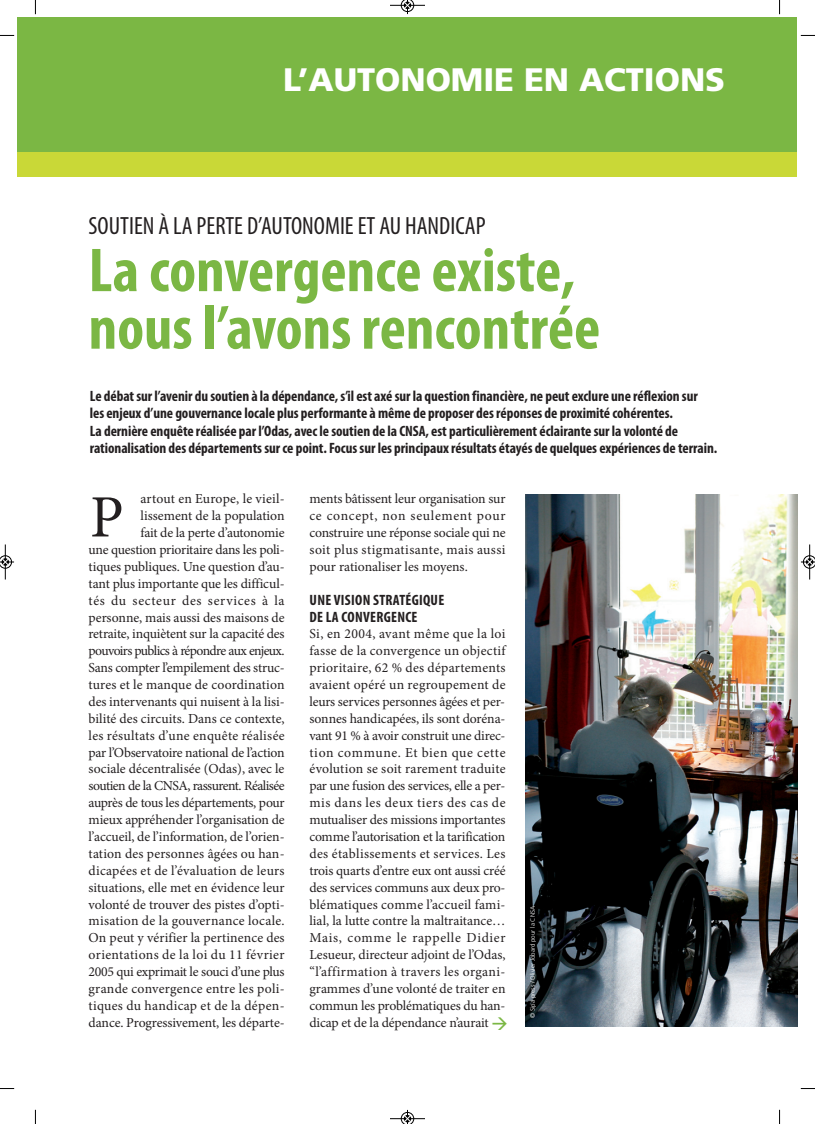
<style>
.page{position:relative;width:815px;height:1124px;background:#fff}
.page>*{position:absolute;margin:0;border:0;box-sizing:border-box;transform-origin:0 0}
.t1{font:700 condensed 62.5px/57.5px "Myriad Pro";color:#7bb744}
.t2{font:60px "Minion Pro";color:#231f20}
.t3{font:900 32.5px "Frutiger";color:#fff}
.t4{font:condensed 25px "Myriad Pro";color:#231f20}
.t5{font:700 condensed 15px/17.5px "Myriad Pro";letter-spacing:-.005em;color:#231f20}
.t6{font:700 condensed 15px/16.9px "Myriad Pro";letter-spacing:.02em;color:#231f20}
.t7{font:13.75px/16.9px "Minion Pro";letter-spacing:-.005em;color:#231f20;text-align:justify}
.t8{font:300 6.25px "Frutiger";color:#fff}
</style>
<div class="page">
<div style="left:18px;top:18px;width:779px;height:137px;background:#7bb744"></div>
<div style="left:18px;top:152px;width:779px;height:25px;background:#c9d837"></div>
<img style="left:525px;top:495px;width:272px;height:531px">
<svg style="left:35px;top:0;width:1px;height:14px"></svg>
<svg style="left:0;top:35px;width:14px;height:1px"></svg>
<svg style="left:779px;top:0;width:1px;height:14px"></svg>
<svg style="left:801px;top:35px;width:14px;height:1px"></svg>
<svg style="left:35px;top:1109px;width:1px;height:14px"></svg>
<svg style="left:0;top:1088px;width:14px;height:1px"></svg>
<svg style="left:779px;top:1109px;width:1px;height:14px"></svg>
<svg style="left:801px;top:1088px;width:14px;height:1px"></svg>
<hr style="left:390px;top:5px;width:35px;height:1px;background:#000">
<svg style="left:401px;top:0;width:13px;height:14px"></svg>
<hr style="left:390px;top:1118px;width:35px;height:1px;background:#000">
<svg style="left:401px;top:1109px;width:13px;height:14px"></svg>
<hr style="left:5px;top:544px;width:1px;height:35px;background:#000">
<svg style="left:0;top:555px;width:14px;height:13px"></svg>
<hr style="left:809px;top:544px;width:1px;height:35px;background:#000">
<svg style="left:801px;top:555px;width:14px;height:13px"></svg>
<h3 class="t3" style="left:283px;top:66px;width:443px">L’AUTONOMIE EN ACTIONS</h3>
<h3 class="t4" style="left:89px;top:210px;width:399px">SOUTIEN À LA PERTE D’AUTONOMIE ET AU HANDICAP</h3>
<h1 class="t1" style="left:89px;top:248px;width:513px">La convergence existe, nous l’avons rencontrée</h1>
<p class="t5" style="left:90px;top:388px;width:629px">Le débat sur l’avenir du soutien à la dépendance, s’il est axé sur la question financière, ne peut exclure une réflexion sur<br>les enjeux d’une gouvernance locale plus performante à même de proposer des réponses de proximité cohérentes.<br>La dernière enquête réalisée par l’Odas, avec le soutien de la CNSA, est particu lièrement éclairante sur la volonté de rationalisation des départements sur ce point. Focus sur les principaux résultats étayés de quelques expériences de terrain.</p>
<p class="t7" style="left:89px;top:491px;width:198px;text-align:right">artout en Europe, le vieil&shy;lissement de la population<br>fait de la perte d’autonomie<br>une question prioritaire dans les poli&shy;tiques publiques. Une question d’au&shy;tant plus importante que les difficul&shy;tés du secteur des services à la personne, mais aussi des maisons de retraite, inquiètent sur la capacité des pouvoirs publics à répondre aux enjeux.<br>Sans compter l’empilement des struc&shy;tures et le manque de coordination des intervenants qui nuisent à la lisi&shy;bilité des circuits. Dans ce contexte, les résultats d’une enquête réalisée par l’Observatoire national de l’action sociale décentralisée (Odas), avec le soutien de la CNSA, rassurent. Réalisée auprès de tous les départements, pour mieux appréhender l’organisation de l’accueil, de l’information, de l’orien&shy;tation des personnes âgées ou han&shy;dicapées et de l’évaluation de leurs situations, elle met en évidence leur volonté de trouver des pistes d’opti&shy;misation de la gouvernance locale.<br>On peut y vérifier la pertinence des orientations de la loi du 11 février 2005 qui exprimait le souci d’une plus grande convergence entre les poli&shy;tiques du handicap et de la dépen&shy;dance. Progressivement, les départe-</p>
<p class="t7" style="left:309px;top:491px;width:198px">ments bâtissent leur organisation sur ce concept, non seulement pour construire une réponse sociale qui ne soit plus stigmatisante, mais aussi pour rationaliser les moyens.</p>
<h2 class="t2" style="left:90px;top:493px;width:35px">P</h2>
<p class="t6" style="left:310px;top:592px;width:136px">UNE VISION STRATÉGIQUE<br>DE LA CONVERGENCE</p>
<p class="t7" style="left:309px;top:626px;width:198px">Si, en 2004, avant même que la loi fasse de la convergence un objectif prioritaire, 62 % des départements avaient opéré un regroupement de leurs services personnes âgées et per&shy;sonnes handicapées, ils sont doréna&shy;vant 91 % à avoir construit une direc&shy;tion commune. Et bien que cette évolution se soit rarement traduite par une fusion des services, elle a per&shy;mis dans les deux tiers des cas de mutualiser des missions importantes comme l’autorisation et la tarification des établissements et services. Les trois quarts d’entre eux ont aussi créé des services communs aux deux pro&shy;blématiques comme l’accueil fami&shy;lial, la lutte contre la maltraitance… Mais, comme le rappelle Didier Lesueur, directeur adjoint de l’Odas, “l’affirmation à travers les organi&shy;grammes d’une volonté de traiter en commun les problématiques du han&shy;dicap et de la dépendance n’aurait</p>
<p class="t8" style="left:530px;top:1017px;width:113px;rotate:-90deg">© Sipa press / Olivier Jobard pour la CNSA</p>
</div>
